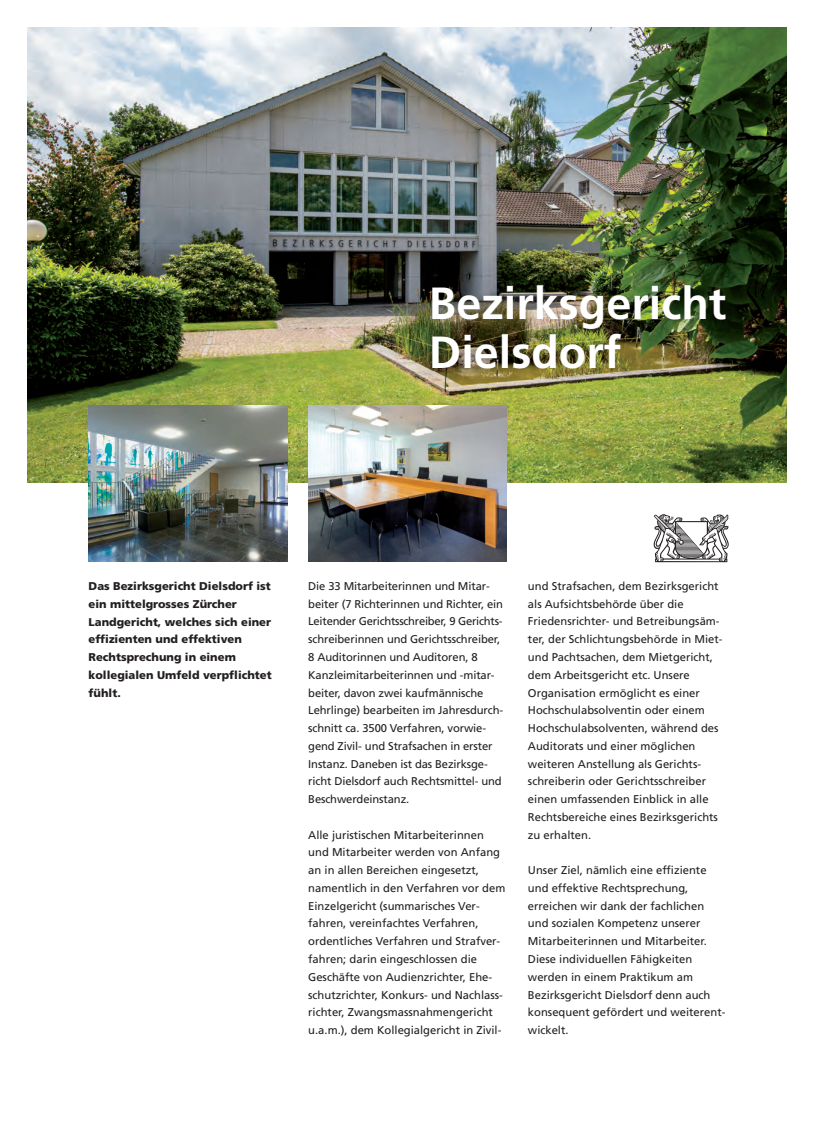
<style>
.page{position:relative;width:815px;height:1124px;background:#fff}
.page>*{position:absolute;margin:0;border:0;box-sizing:border-box;transform-origin:0 0}
.t1{font:700 45px/48.8px "Frutiger";color:#fff}
.t2{font:11.25px/17.8px "Frutiger";color:#231f20}
.t3{font:900 11.25px/17.8px "Frutiger";color:#231f20}
</style>
<div class="page">
<img style="left:28px;top:28px;width:759px;height:454px">
<img style="left:89px;top:406px;width:198px;height:156px">
<img style="left:308px;top:406px;width:199px;height:156px">
<svg style="left:654px;top:514px;width:75px;height:48px"></svg>
<h1 class="t1" style="left:429px;top:282px;width:299px">Bezirksgericht<br>Dielsdorf</h1>
<p class="t3" style="left:89px;top:578px;width:185px">Das Bezirksgericht Dielsdorf ist ein mittelgrosses Zürcher<br>Landgericht, welches sich einer effizienten und effektiven<br>Rechtsprechung in einem kollegialen Umfeld verpflichtet fühlt.</p>
<p class="t2" style="left:308px;top:578px;width:196px">Die 33 Mitarbeiterinnen und Mitar - beiter (7 Richterinnen und Richter, ein Leitender Gerichtsschreiber, 9 Gerichts - schreiberinnen und Gerichtsschreiber, 8 Auditorinnen und Auditoren, 8<br>Kanzleimitarbeiterinnen und -mitar - beiter, davon zwei kaufmännische Lehrlinge) bearbeiten im Jahresdurch&shy;schnitt ca. 3500 Verfahren, vorwie&shy;gend Zivil- und Strafsachen in erster Instanz. Daneben ist das Bezirksge&shy;richt Dielsdorf auch Rechtsmittel- und Beschwerdeinstanz.</p>
<p class="t2" style="left:308px;top:826px;width:199px">Alle juristischen Mitarbeiterinnen und Mitarbeiter werden von Anfang an in allen Bereichen eingesetzt, namentlich in den Verfahren vor dem Einzelgericht (summarisches Ver - fahren, vereinfachtes Verfahren, ordentliches Verfahren und Strafver&shy;fahren; darin eingeschlossen die Geschäfte von Audienzrichter, Ehe - schutz richter, Konkurs- und Nachlass&shy;richter, Zwangsmassnahmengericht u.a.m.), dem Kollegialgericht in Zivil-</p>
<p class="t2" style="left:528px;top:578px;width:196px">und Strafsachen, dem Bezirksgericht als Aufsichtsbehörde über die Friedensrichter- und Betreibungsäm&shy;ter, der Schlichtungsbehörde in Miet&shy;und Pachtsachen, dem Mietgericht, dem Arbeitsgericht etc. Unsere Organisation ermöglicht es einer Hochschulabsolventin oder einem Hochschulabsolventen, während des Auditorats und einer möglichen weiteren Anstellung als Gerichts&shy;schreiberin oder Gerichtsschreiber einen umfassenden Einblick in alle Rechtsbereiche eines Bezirksgerichts zu erhalten.</p>
<p class="t2" style="left:528px;top:862px;width:199px">Unser Ziel, nämlich eine effiziente und effektive Rechtsprechung, erreichen wir dank der fachlichen und sozialen Kompetenz unserer<br>Mitarbeiterinnen und Mitarbeiter.<br>Diese individuellen Fähigkeiten werden in einem Praktikum am<br>Bezirksgericht Dielsdorf denn auch konsequent gefördert und weiterent&shy;wickelt.</p>
</div>
